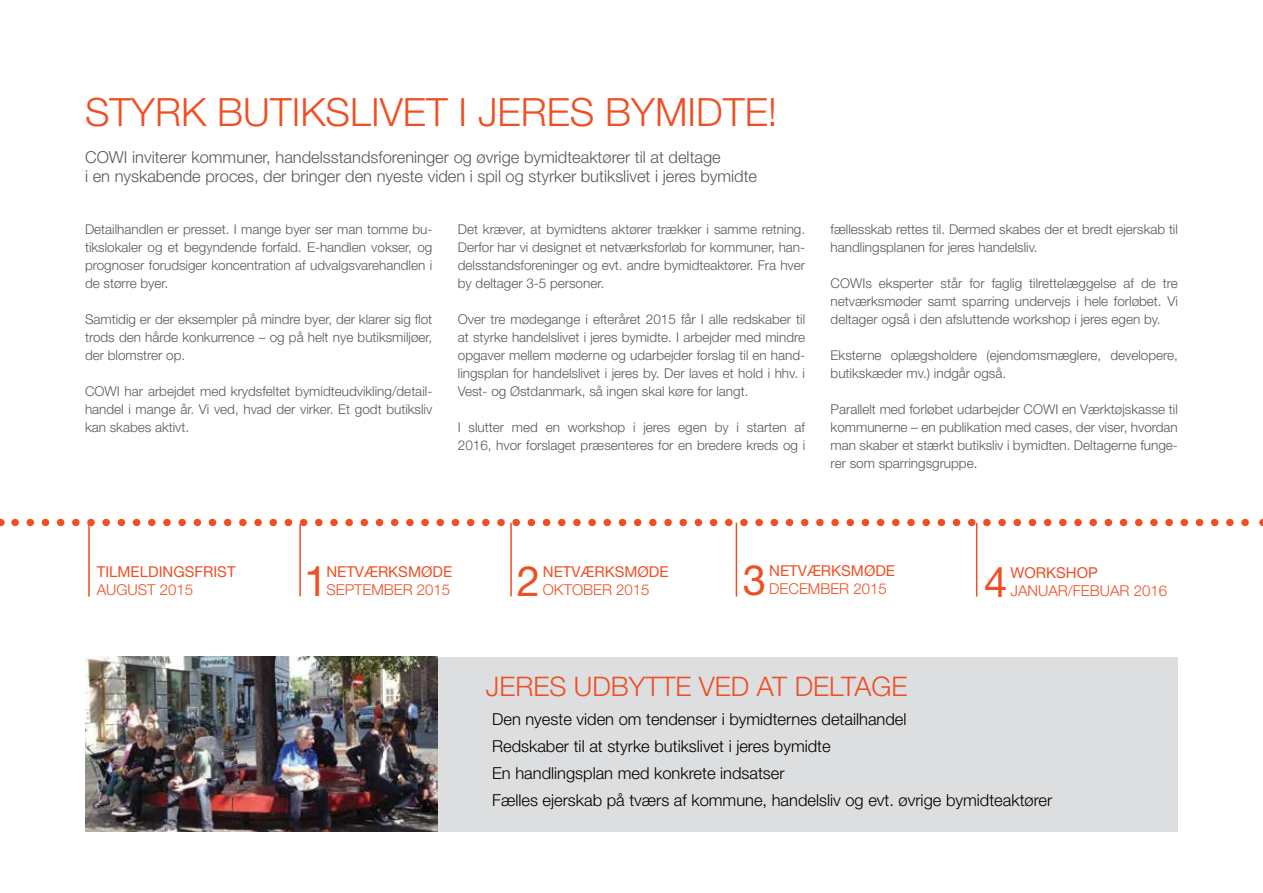
<style>
.page{position:relative;width:1263px;height:893px;background:#fff}
.page>*{position:absolute;margin:0;border:0;box-sizing:border-box;transform-origin:0 0}
.t1{font:42px "Helvetica Neue";color:#f04e23}
.t2{font:300 39px "Helvetica Neue";color:#f04e23}
.t3{font:300 27px "Helvetica Neue";color:#f04e23}
.t4{font:300 16.5px/27px "Helvetica Neue";color:#000}
.t5{font:300 16.5px/19.8px "Helvetica Neue";color:#58595b}
.t6{font:300 15px "Helvetica Neue";color:#f04e23}
.t7{font:15px "Helvetica Neue";color:#f04e23}
.t8{font:300 13.5px/18px "Helvetica Neue";color:#58595b;text-align:justify}
</style>
<div class="page">
<div style="left:85px;top:657px;width:1093px;height:174px;background:#dddedf"></div>
<svg style="left:15px;top:519px;width:1234px;height:7px"></svg>
<hr style="left:88px;top:525px;width:2px;height:72px;background:#f04e23">
<hr style="left:299px;top:524px;width:2px;height:72px;background:#f04e23">
<hr style="left:736px;top:523px;width:1px;height:74px;background:#f04e23">
<hr style="left:976px;top:523px;width:1px;height:74px;background:#f04e23">
<hr style="left:510px;top:523px;width:2px;height:73px;background:#f04e23">
<img style="left:85px;top:657px;width:353px;height:174px">
<h2 class="t2" style="left:85px;top:88px;width:694px">STYRK BUTIKSLIVET I JERES BYMIDTE!</h2>
<p class="t5" style="left:85px;top:147px;width:674px">COWI inviterer kommuner, handelsstandsforeninger og øvrige bymidteaktører til at deltage<br>i en nyskabende proces, der bringer den nyeste viden i spil og styrker butikslivet i jeres bymidte</p>
<p class="t8" style="left:85px;top:220px;width:349px">Detailhandlen er presset. I mange byer ser man tomme bu&shy;tikslokaler og et begyndende forfald. E-handlen vokser, og prognoser forudsiger koncentration af udvalgsvarehandlen i de større byer.</p>
<p class="t8" style="left:85px;top:310px;width:349px">Samtidig er der eksempler på mindre byer, der klarer sig flot trods den hårde konkurrence – og på helt nye butiksmiljøer, der blomstrer op.</p>
<p class="t8" style="left:85px;top:382px;width:349px">COWI har arbejdet med krydsfeltet bymidteudvikling/detail&shy;handel i mange år. Vi ved, hvad der virker. Et godt butiksliv kan skabes aktivt.</p>
<p class="t8" style="left:458px;top:220px;width:349px">Det kræver, at bymidtens aktører trækker i samme retning.<br>Derfor har vi designet et netværksforløb for kommuner, han&shy;delsstandsforeninger og evt. andre bymidteaktører. Fra hver by deltager 3-5 personer.</p>
<p class="t8" style="left:458px;top:310px;width:349px">Over tre mødegange i efteråret 2015 får I alle redskaber til at styrke handelslivet i jeres bymidte. I arbejder med mindre opgaver mellem møderne og udarbejder forslag til en hand&shy;lingsplan for handelslivet i jeres by. Der laves et hold i hhv. i Vest- og Østdanmark, så ingen skal køre for langt.</p>
<p class="t8" style="left:458px;top:418px;width:349px">I slutter med en workshop i jeres egen by i starten af<br>2016, hvor forslaget præsenteres for en bredere kreds og i</p>
<p class="t8" style="left:831px;top:220px;width:349px">fællesskab rettes til. Dermed skabes der et bredt ejerskab til handlingsplanen for jeres handelsliv.</p>
<p class="t8" style="left:831px;top:274px;width:349px">COWIs eksperter står for faglig tilrettelæggelse af de tre netværksmøder samt sparring undervejs i hele forløbet. Vi deltager også i den afsluttende workshop i jeres egen by.</p>
<p class="t8" style="left:831px;top:346px;width:349px">Eksterne oplægsholdere (ejendomsmæglere, developere, butikskæder mv.) indgår også.</p>
<p class="t8" style="left:831px;top:400px;width:349px">Parallelt med forløbet udarbejder COWI en Værktøjskasse til kommunerne – en publikation med cases, der viser, hvordan man skaber et stærkt butiksliv i bymidten. Deltagerne funge&shy;rer som sparringsgruppe.</p>
<p class="t7" style="left:97px;top:563px;width:140px">TILMELDINGSFRIST</p>
<p class="t6" style="left:97px;top:580px;width:98px">AUGUST 2015</p>
<h1 class="t1" style="left:304px;top:556px;width:25px">1</h1>
<p class="t7" style="left:326px;top:563px;width:127px">NETVÆRKSMØDE</p>
<p class="t6" style="left:326px;top:581px;width:125px">SEPTEMBER 2015</p>
<h1 class="t1" style="left:517px;top:556px;width:25px">2</h1>
<p class="t7" style="left:543px;top:563px;width:127px">NETVÆRKSMØDE</p>
<p class="t6" style="left:543px;top:581px;width:108px">OKTOBER 2015</p>
<h1 class="t1" style="left:743px;top:555px;width:25px">3</h1>
<p class="t7" style="left:769px;top:562px;width:127px">NETVÆRKSMØDE</p>
<p class="t6" style="left:769px;top:580px;width:119px">DECEMBER 2015</p>
<p class="t7" style="left:1010px;top:563px;width:89px">WORKSHOP</p>
<p class="t6" style="left:1010px;top:581px;width:158px">JANUAR/FEBUAR 2016</p>
<h1 class="t1" style="left:984px;top:557px;width:25px">4</h1>
<h3 class="t3" style="left:486px;top:670px;width:423px">JERES UDBYTTE VED AT DELTAGE</h3>
<p class="t4" style="left:492px;top:705px;width:562px">Den nyeste viden om tendenser i bymidternes detailhandel<br>Redskaber til at styrke butikslivet i jeres bymidte<br>En handlingsplan med konkrete indsatser<br>Fælles ejerskab på tværs af kommune, handelsliv og evt. øvrige bymidteaktører</p>
</div>
